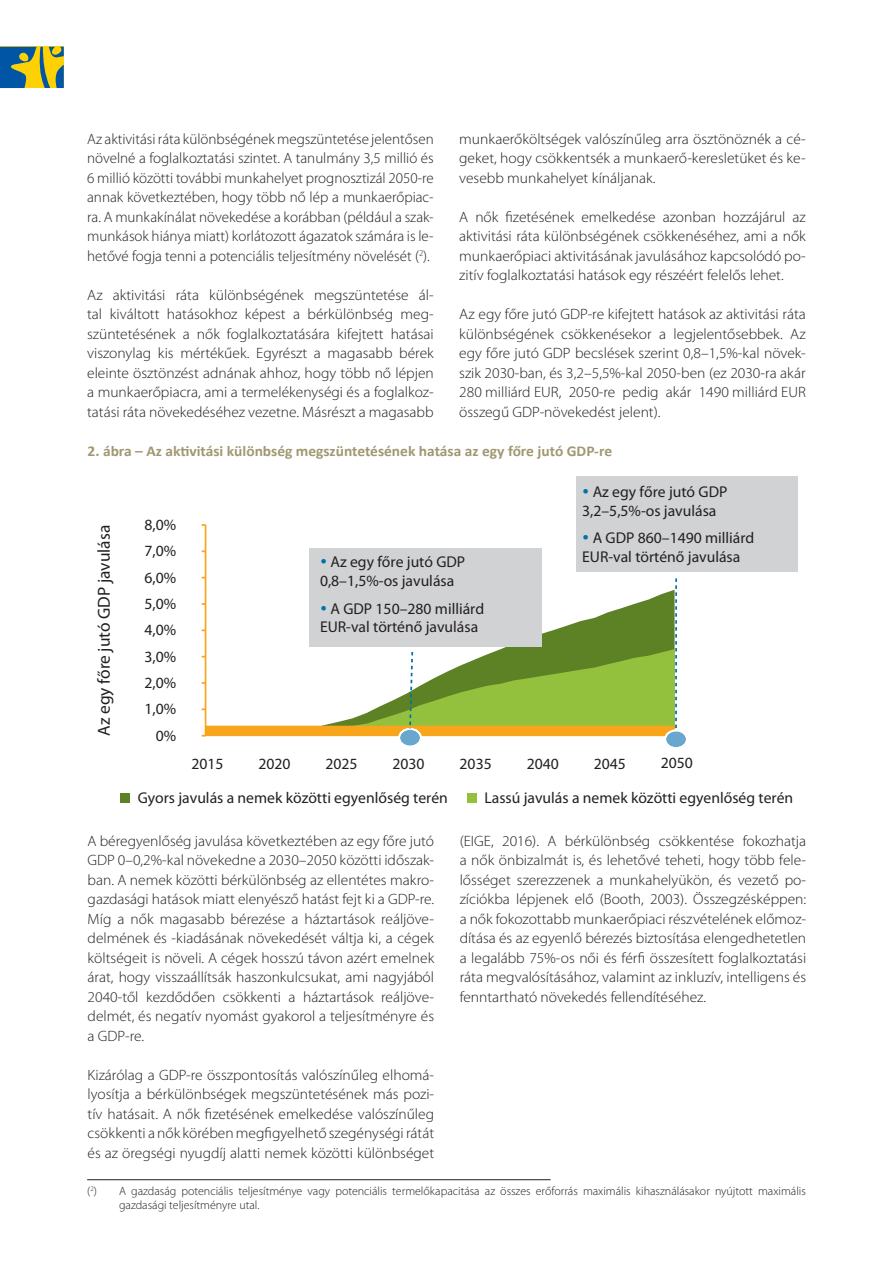
<style>
.page{position:relative;width:893px;height:1263px;background:#fff}
.page>*{position:absolute;margin:0;border:0;box-sizing:border-box;transform-origin:0 0}
.t1{font:17.4px "Myriad Pro";color:#231f20}
.t2{font:15.6px/18.8px "Myriad Pro";color:#231f20}
.Body_Text{font:300 15px/19.5px "Myriad Pro";color:#231f20;text-align:justify}
.Table_title{font:700 15px "Calibri";color:#a19872}
.Footnote{font:300 12px/14.4px "Myriad Pro";color:#231f20}
.s1{color:#0073ab}
</style>
<div class="page">
<svg style="left:0;top:47px;width:64px;height:41px;background:#768e5a"></svg>
<div style="left:576px;top:476px;width:222px;height:96px;background:#d1d2d4"></div>
<div style="left:120px;top:793px;width:10px;height:10px;background:#5d8125"></div>
<div style="left:467px;top:793px;width:10px;height:10px;background:#93c03d"></div>
<hr style="left:205px;top:525px;width:1px;height:211px;background:#f9a51b">
<div style="left:399px;top:729px;width:22px;height:17px;background:#6aa7ce;border-radius:50%"></div>
<div style="left:398px;top:728px;width:24px;height:19px;border:2px solid #fff;border-radius:50%"></div>
<div style="left:665px;top:730px;width:22px;height:18px;background:#6aa7ce;border-radius:50%"></div>
<div style="left:664px;top:729px;width:24px;height:20px;border:2px solid #fff;border-radius:50%"></div>
<svg style="left:202px;top:577px;width:475px;height:159px"></svg>
<div style="left:310px;top:548px;width:232px;height:99px;background:#d1d2d4"></div>
<hr style="left:87px;top:1179px;width:464px;height:1px;background:#231f20">
<p class="Body_Text" style="left:87px;top:129px;width:348px">Az aktivitási ráta különbségének megszüntetése jelentősen növelné a foglalkoztatási szintet. A tanulmány 3,5 millió és 6 millió közötti további munkahelyet prognosztizál 2050-re annak következtében, hogy több nő lép a munkaerőpiac&shy;ra. A munkakínálat növekedése a korábban (például a szak&shy;munkások hiánya miatt) korlátozott ágazatok számára is le&shy;hetővé fogja tenni a potenciális teljesítmény növelését (<sup>2</sup>).</p>
<p class="Body_Text" style="left:87px;top:285px;width:348px">Az aktivitási ráta különbségének megszüntetése ál&shy;tal kiváltott hatásokhoz képest a bérkülönbség meg&shy;szüntetésének a nők foglalkoztatására kifejtett hatásai viszonylag kis mértékűek. Egyrészt a magasabb bérek eleinte ösztönzést adnának ahhoz, hogy több nő lépjen a munkaerőpiacra, ami a termelékenységi és a foglalkoz&shy;tatási ráta növekedéséhez vezetne. Másrészt a magasabb</p>
<p class="Body_Text" style="left:459px;top:129px;width:348px">munkaerőköltségek valószínűleg arra ösztönöznék a cé&shy;geket, hogy csökkentsék a munkaerő-keresletüket és ke&shy;vesebb munkahelyet kínáljanak.</p>
<p class="Body_Text" style="left:459px;top:207px;width:348px">A nők fizetésének emelkedése azonban hozzájárul az aktivitási ráta különbségének csökkenéséhez, ami a nők munkaerőpiaci aktivitásának javulásához kapcsolódó po&shy;zitív foglalkoztatási hatások egy részéért felelős lehet.</p>
<p class="Body_Text" style="left:459px;top:305px;width:348px">Az egy főre jutó GDP-re kifejtett hatások az aktivitási ráta különbségének csökkenésekor a legjelentősebbek. Az egy főre jutó GDP becslések szerint 0,8–1,5%-kal növek&shy;szik 2030-ban, és 3,2–5,5%-kal 2050-ben (ez 2030-ra akár 280 milliárd EUR, 2050-re pedig akár 1490 milliárd EUR összegű GDP-növekedést jelent).</p>
<p class="Table_title" style="left:88px;top:441px;width:526px">2. ábra – Az aktivitási különbség megszüntetésének hatása az egy főre jutó GDP-re</p>
<p class="t1" style="left:93px;top:736px;width:213px;rotate:-90deg">Az egy főre jutó GDP javulása</p>
<p class="t2" style="left:144px;top:515px;width:33px">8,0%</p>
<p class="t2" style="left:144px;top:541px;width:33px">7,0%</p>
<p class="t2" style="left:144px;top:568px;width:33px">6,0%</p>
<p class="t2" style="left:144px;top:594px;width:33px">5,0%</p>
<p class="t2" style="left:144px;top:620px;width:33px">4,0%</p>
<p class="t2" style="left:144px;top:647px;width:33px">3,0%</p>
<p class="t2" style="left:144px;top:673px;width:33px">2,0%</p>
<p class="t2" style="left:144px;top:699px;width:33px">1,0%</p>
<p class="t2" style="left:156px;top:726px;width:22px">0%</p>
<p class="t2" style="left:320px;top:552px;width:147px"><span class="s1">•</span> Az egy főre jutó GDP<br>0,8–1,5%-os javulása</p>
<p class="t2" style="left:320px;top:599px;width:166px"><span class="s1">•</span> A GDP 150–280 milliárd<br>EUR-val történő javulása</p>
<p class="t2" style="left:582px;top:482px;width:147px"><span class="s1">•</span> Az egy főre jutó GDP<br>3,2–5,5%-os javulása</p>
<p class="t2" style="left:582px;top:529px;width:174px"><span class="s1">•</span> A GDP 860–1490 milliárd<br>EUR-val történő javulása</p>
<p class="t2" style="left:191px;top:754px;width:34px">2015</p>
<p class="t2" style="left:258px;top:754px;width:34px">2020</p>
<p class="t2" style="left:325px;top:754px;width:34px">2025</p>
<p class="t2" style="left:393px;top:754px;width:34px">2030</p>
<p class="t2" style="left:460px;top:754px;width:34px">2035</p>
<p class="t2" style="left:527px;top:754px;width:34px">2040</p>
<p class="t2" style="left:594px;top:754px;width:34px">2045</p>
<p class="t2" style="left:661px;top:753px;width:34px">2050</p>
<p class="t2" style="left:138px;top:788px;width:312px">Gyors javulás a nemek közötti egyenlőség terén</p>
<p class="t2" style="left:484px;top:788px;width:310px">Lassú javulás a nemek közötti egyenlőség terén</p>
<p class="Body_Text" style="left:88px;top:831px;width:348px">A béregyenlőség javulása következtében az egy főre jutó GDP 0–0,2%-kal növekedne a 2030–2050 közötti időszak&shy;ban. A nemek közötti bérkülönbség az ellentétes makro&shy;gazdasági hatások miatt elenyésző hatást fejt ki a GDP-re.<br>Míg a nők magasabb bérezése a háztartások reáljöve&shy;delmének és -kiadásának növekedését váltja ki, a cégek költségeit is növeli. A cégek hosszú távon azért emelnek árat, hogy visszaállítsák haszonkulcsukat, ami nagyjából 2040-től kezdődően csökkenti a háztartások reáljöve&shy;delmét, és negatív nyomást gyakorol a teljesítményre és a GDP-re.</p>
<p class="Body_Text" style="left:88px;top:1065px;width:348px">Kizárólag a GDP-re összpontosítás valószínűleg elhomá&shy;lyosítja a bérkülönbségek megszüntetésének más pozi&shy;tív hatásait. A nők fizetésének emelkedése valószínűleg csökkenti a nők körében megfigyelhető szegénységi rátát és az öregségi nyugdíj alatti nemek közötti különbséget</p>
<p class="Body_Text" style="left:460px;top:831px;width:348px">(EIGE, 2016). A bérkülönbség csökkentése fokozhatja a nők önbizalmát is, és lehetővé teheti, hogy több fele&shy;lősséget szerezzenek a munkahelyükön, és vezető po&shy;zíciókba lépjenek elő (Booth, 2003). Összegzésképpen: a nők fokozottabb munkaerőpiaci részvételének előmoz&shy;dítása és az egyenlő bérezés biztosítása elengedhetetlen a legalább 75%-os női és férfi összesített foglalkoztatási ráta megvalósításához, valamint az inkluzív, intelligens és fenntartható növekedés fellendítéséhez.</p>
<p class="Footnote" style="left:119px;top:1184px;width:688px;text-indent:-32px">(<sup>2</sup>) A gazdaság potenciális teljesítménye vagy potenciális termelőkapacitása az összes erőforrás maximális kihasználásakor nyújtott maximális gazdasági teljesítményre utal.</p>
</div>
